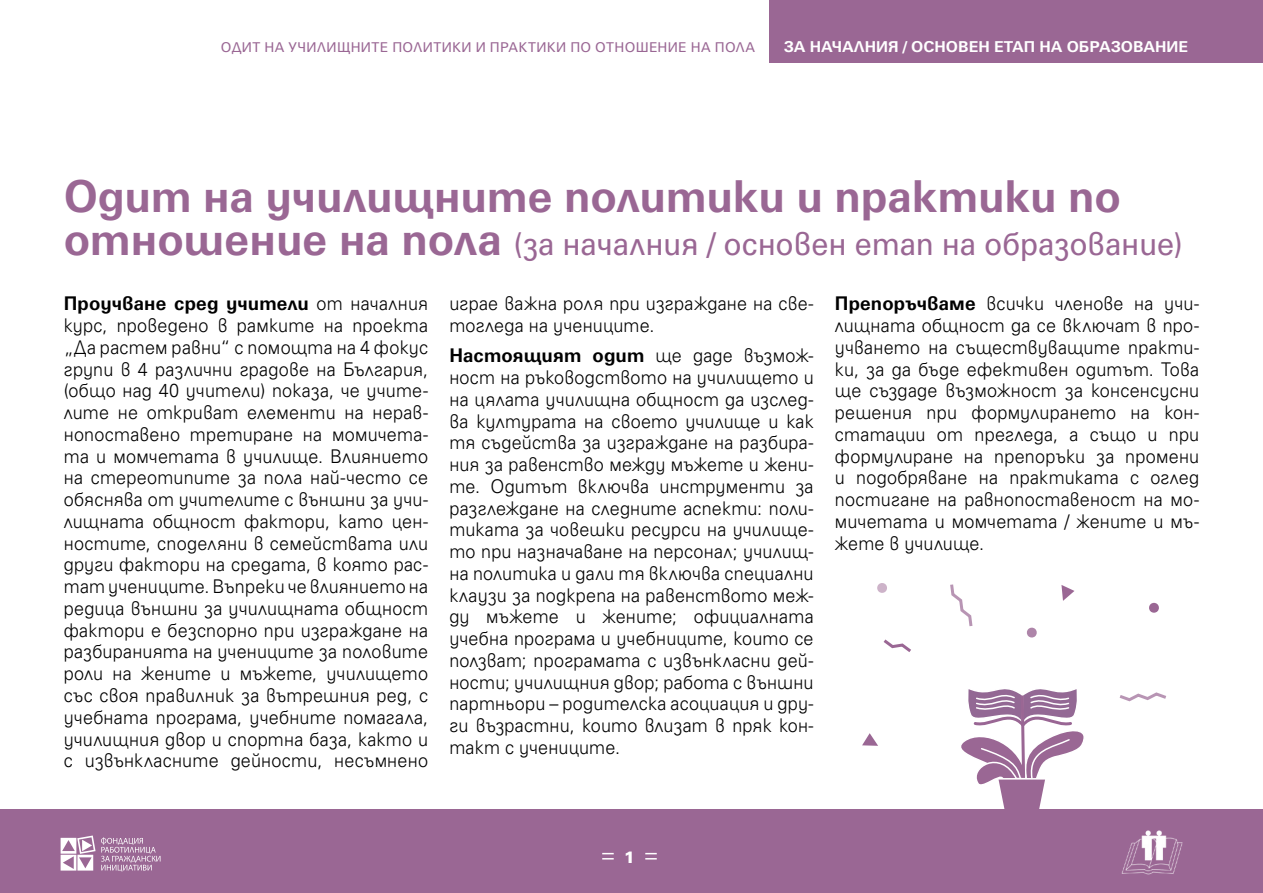
<style>
.page{position:relative;width:1263px;height:893px;background:#fff}
.page>*{position:absolute;margin:0;border:0;box-sizing:border-box;transform-origin:0 0}
.t1{font:700 43.95px "SP Universus";color:#9a6794;scale:.96 1}
.t2{font:31.5px "SP Universus";letter-spacing:.01em;color:#9a6794;scale:.96 1}
.t3{font:300 18.9px/21.8px "SP Universus";letter-spacing:.01em;color:#000;text-align:justify;scale:.96 1}
.t4{font:900 16.5px "SP Universus";color:#fff}
.t5{font:700 15px "SP Universus";color:#fff}
.t6{font:13.5px "SP Universus";letter-spacing:.03em;color:#9a6794}
.s1{font-weight:700;font-size:43.95px}
.s2{font-weight:700}
</style>
<div class="page">
<div style="left:770px;top:0;width:493px;height:62px;background:#9a6794"></div>
<div style="left:0;top:809px;width:1263px;height:84px;background:#9a6794"></div>
<svg style="left:61px;top:835px;width:99px;height:37px"></svg>
<img style="left:1121px;top:830px;width:62px;height:45px">
<svg style="left:602px;top:853px;width:12px;height:6px"></svg>
<svg style="left:645px;top:853px;width:12px;height:6px"></svg>
<svg style="left:883px;top:639px;width:28px;height:13px"></svg>
<svg style="left:1119px;top:692px;width:47px;height:10px"></svg>
<svg style="left:950px;top:584px;width:23px;height:43px"></svg>
<svg style="left:1061px;top:585px;width:13px;height:16px"></svg>
<svg style="left:862px;top:733px;width:16px;height:13px"></svg>
<svg style="left:1026px;top:627px;width:11px;height:11px"></svg>
<svg style="left:1149px;top:602px;width:10px;height:11px"></svg>
<svg style="left:961px;top:689px;width:123px;height:120px"></svg>
<svg style="left:877px;top:583px;width:10px;height:10px"></svg>
<p class="t6" style="left:221px;top:39px;width:536px">Одит на училищните политики и практики по отношение на пола</p>
<p class="t5" style="left:784px;top:38px;width:406px">за началния / основен етап на образование</p>
<h1 class="t1" style="left:64px;top:171px;width:1103px">Одит на училищните политики и практики по</h1>
<h2 class="t2" style="left:64px;top:225px;width:1167px"><span class="s1">отношение на пола</span> (за началния / основен етап на образование)</h2>
<p class="t3" style="left:64px;top:293px;width:381px"><span class="s2">Проучване сред учители</span> от началния курс, проведено в рамките на проекта „Да растем равни“ с помощта на 4 фокус групи в 4 различни градове на България, (общо над 40 учители) показа, че учите&shy;лите не откриват елементи на нерав&shy;нопоставено третиране на момичета&shy;та и момчетата в училище. Влиянието на стереотипите за пола най-често се обяснява от учителите с външни за учи&shy;лищната общност фактори, като цен&shy;ностите, споделяни в семействата или други фактори на средата, в която рас&shy;тат учениците. Въпреки че влиянието на редица външни за училищната общност фактори е безспорно при изграждане на разбиранията на учениците за половите роли на жените и мъжете, училището със своя правилник за вътрешния ред, с учебната програма, учебните помагала, училищния двор и спортна база, както и с извънкласните дейности, несъмнено</p>
<p class="t3" style="left:449px;top:293px;width:381px">играе важна роля при изграждане на све&shy;тогледа на учениците.</p>
<p class="t3" style="left:835px;top:293px;width:381px"><span class="s2">Препоръчваме</span> всички членове на учи&shy;лищната общност да се включат в про&shy;учването на съществуващите практи&shy;ки, за да бъде ефективен одитът. Това ще създаде възможност за консенсусни решения при формулирането на кон&shy;статации от прегледа, а също и при формулиране на препоръки за промени и подобряване на практиката с оглед постигане на равнопоставеност на мо&shy;мичетата и момчетата / жените и мъ&shy;жете в училище.</p>
<p class="t3" style="left:449px;top:345px;width:381px"><span class="s2">Настоящият одит</span> ще даде възмож&shy;ност на ръководството на училището и на цялата училищна общност да изслед&shy;ва културата на своето училище и как тя съдейства за изграждане на разбира&shy;ния за равенство между мъжете и жени&shy;те. Одитът включва инструменти за разглеждане на следните аспекти: поли&shy;тиката за човешки ресурси на училище&shy;то при назначаване на персонал; училищ&shy;на политика и дали тя включва специални клаузи за подкрепа на равенството меж&shy;ду мъжете и жените; официалната учебна програма и учебниците, които се ползват; програмата с извънкласни дей&shy;ности; училищния двор; работа с външни партньори – родителска асоциация и дру&shy;ги възрастни, които влизат в пряк кон&shy;такт с учениците.</p>
<p class="t4" style="left:624px;top:847px;width:13px">1</p>
</div>
